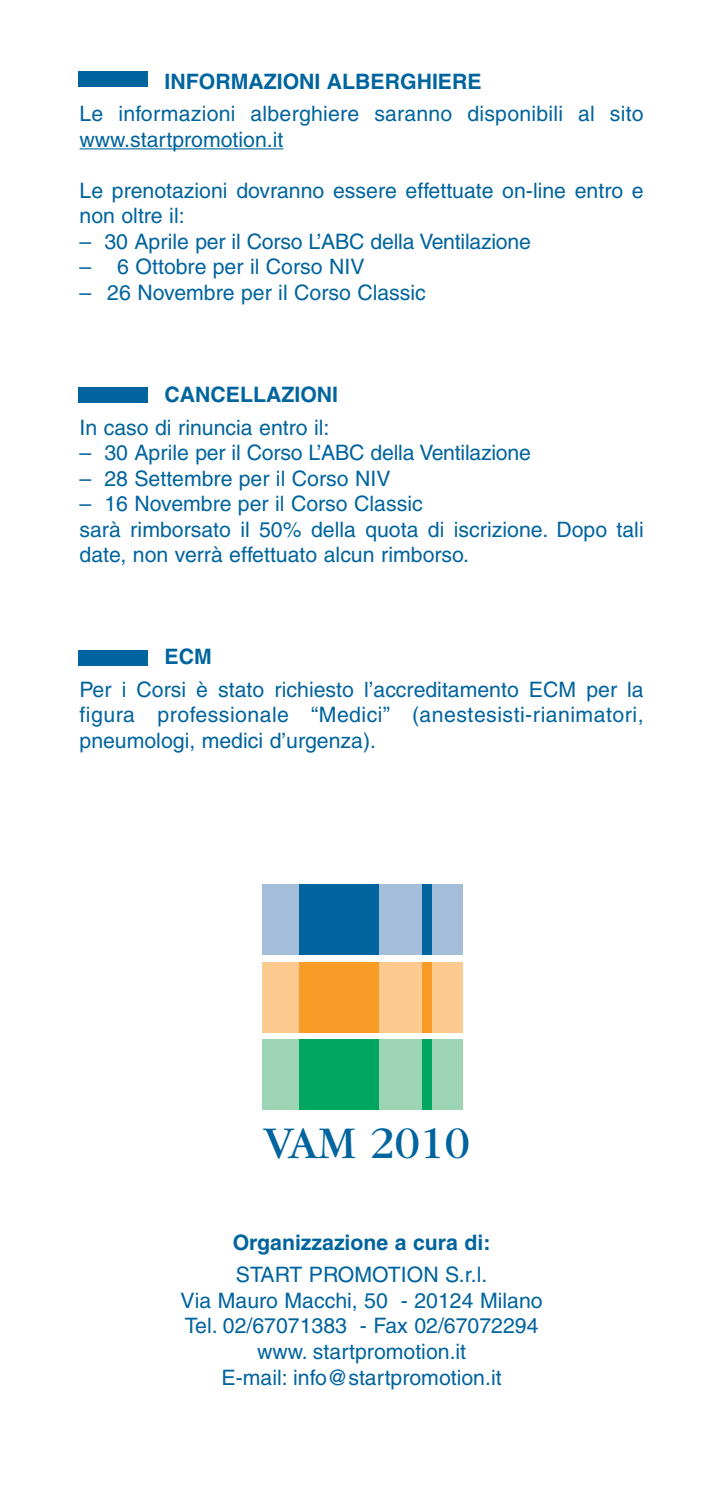
<style>
.page{position:relative;width:713px;height:1489px;background:#fff}
.page>*{position:absolute;margin:0;border:0;box-sizing:border-box;transform-origin:0 0}
.t1{font:47.25px "Garamond";color:#00649e}
.t2{font:21.25px/25.5px "Helvetica";color:#00649e}
.t3{font:700 21.25px "Helvetica";color:#00649e}
</style>
<div class="page">
<hr style="left:79px;top:148px;width:204px;height:1px;background:#00649e">
<div style="left:262px;top:1038px;width:201px;height:71px;background:#9dd4b6"></div>
<div style="left:262px;top:961px;width:201px;height:71px;background:#fdcb8f"></div>
<div style="left:262px;top:884px;width:201px;height:71px;background:#a4bdd9"></div>
<div style="left:298px;top:884px;width:80px;height:71px;background:#00649e"></div>
<div style="left:423px;top:884px;width:9px;height:71px;background:#00649e"></div>
<div style="left:298px;top:961px;width:80px;height:71px;background:#f89c27"></div>
<div style="left:423px;top:961px;width:9px;height:71px;background:#f89c27"></div>
<div style="left:298px;top:1038px;width:80px;height:71px;background:#00a65f"></div>
<div style="left:423px;top:1038px;width:9px;height:71px;background:#00a65f"></div>
<div style="left:79px;top:71px;width:69px;height:16px;background:#00649e"></div>
<div style="left:79px;top:387px;width:69px;height:16px;background:#00649e"></div>
<div style="left:79px;top:650px;width:69px;height:16px;background:#00649e"></div>
<p class="t3" style="left:165px;top:73px;width:318px">INFORMAZIONI ALBERGHIERE</p>
<p class="t2" style="left:79px;top:103px;width:565px">Le informazioni alberghiere saranno disponibili al sito www.startpromotion.it</p>
<p class="t2" style="left:79px;top:180px;width:565px">Le prenotazioni dovranno essere effettuate on-line entro e non oltre il:</p>
<p class="t2" style="left:79px;top:231px;width:453px">– 30 Aprile per il Corso L’ABC della Ventilazione</p>
<p class="t2" style="left:79px;top:256px;width:286px">– 6 Ottobre per il Corso NIV</p>
<p class="t2" style="left:79px;top:282px;width:348px">– 26 Novembre per il Corso Classic</p>
<p class="t3" style="left:165px;top:386px;width:175px">CANCELLAZIONI</p>
<p class="t2" style="left:79px;top:416px;width:251px">In caso di rinuncia entro il:</p>
<p class="t2" style="left:79px;top:442px;width:453px">– 30 Aprile per il Corso L’ABC della Ventilazione</p>
<p class="t2" style="left:79px;top:467px;width:312px">– 28 Settembre per il Corso NIV</p>
<p class="t2" style="left:79px;top:493px;width:565px">– 16 Novembre per il Corso Classic<br>sarà rimborsato il 50% della quota di iscrizione. Dopo tali date, non verrà effettuato alcun rimborso.</p>
<p class="t3" style="left:165px;top:649px;width:49px">ECM</p>
<p class="t2" style="left:79px;top:678px;width:565px;text-align:justify">Per i Corsi è stato richiesto l’accreditamento ECM per la figura professionale “Medici” (anestesisti-rianimatori, pneumologi, medici d’urgenza).</p>
<h1 class="t1" style="left:264px;top:1126px;width:207px">VAM 2010</h1>
<p class="t3" style="left:233px;top:1234px;width:259px">Organizzazione a cura di:</p>
<p class="t2" style="left:181px;top:1264px;width:363px;text-align:center">START PROMOTION S.r.l.<br>Via Mauro Macchi, 50 - 20124 Milano<br>Tel. 02/67071383 - Fax 02/67072294 www. startpromotion.it<br>E-mail: info@startpromotion.it</p>
</div>
